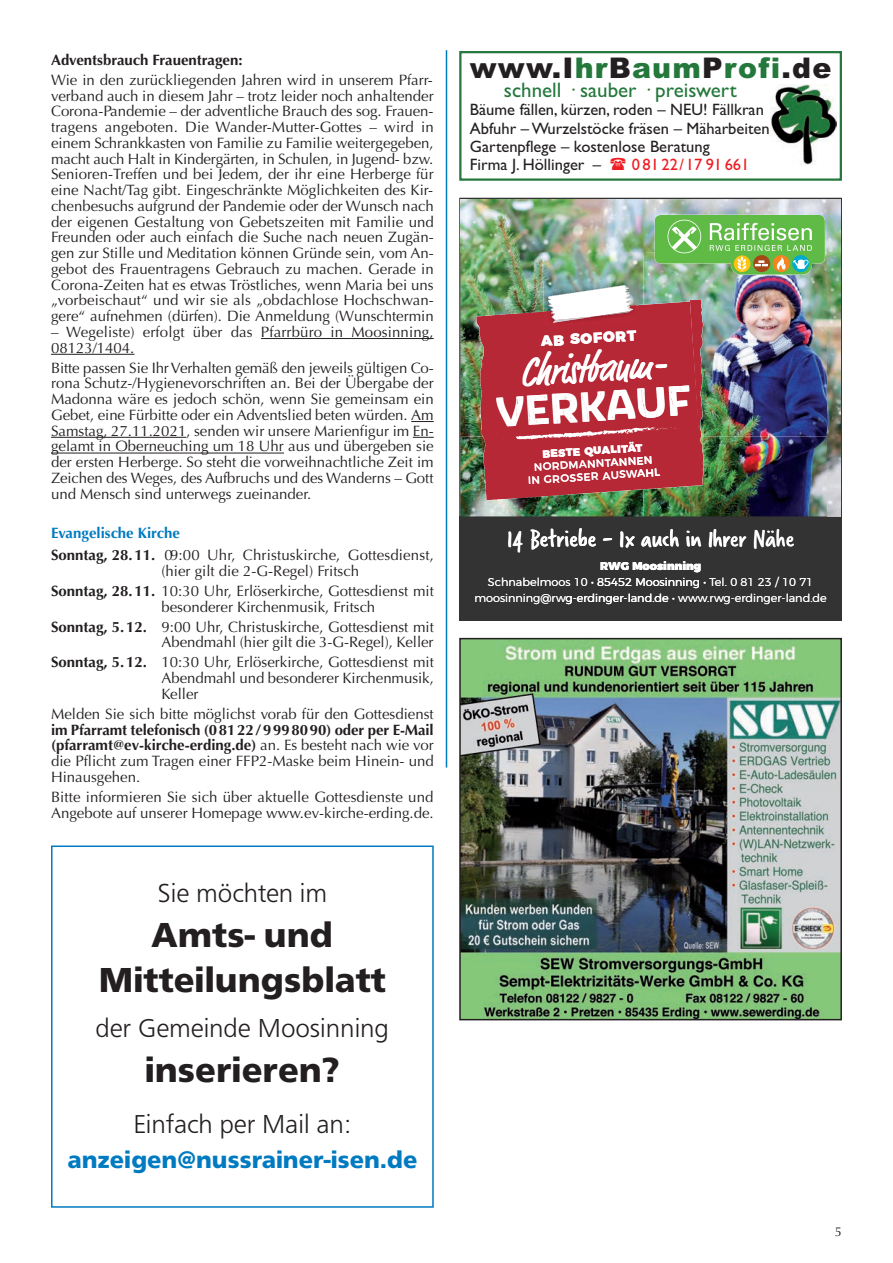
<style>
.page{position:relative;width:893px;height:1263px;background:#fff}
.page>*{position:absolute;margin:0;border:0;box-sizing:border-box;transform-origin:0 0}
.t1{font:700 43.35px "Scarlet Wood";color:#fff}
.t2{font:500 condensed 41.1px "Market Pro";color:#fff}
.t3{font:700 36px/45px "Front Page";color:#231f20;text-align:center}
.t4{font:900 28.5px "Arial";letter-spacing:.04em;color:#231f20}
.t5{font:300 27px "Front Page";color:#231f20}
.t6{font:25.8px "Verveine";color:#fff}
.t7{font:700 24.75px "Front Page";color:#007ac0}
.t8{font:21px "Gill Sans";color:#24783c}
.t9{font:16.5px/18.5px "Gill Sans";color:#231f20}
.t10{font:16.5px "Gill Sans";color:#ee1d23}
.t11{font:15px/15.8px "Optima";color:#231f20}
.t12{font:700 15px "Optima";color:#231f20}
.t13{font:900 14.55px "Montserrat";color:#fff}
.t14{font:12.75px "Optima";color:#231f20}
.t15{font:300 11.25px "Montserrat";color:#fff}
.t16{font:900 11.25px "Montserrat";color:#fff}
.t17{font:10.65px "Montserrat";color:#fff}
.t18{font:900 10.65px "Montserrat";color:#fff}
.s1{font-weight:700;color:#007ac0}
.s2{font-weight:700}
.s3{color:#24783c}
</style>
<div class="page">
<hr style="left:446px;top:50px;width:1px;height:717px;background:#007ac0">
<hr style="left:261px;top:338px;width:173px;height:1px;background:#231f20">
<hr style="left:51px;top:354px;width:83px;height:1px;background:#231f20">
<svg style="left:411px;top:421px;width:23px;height:1px"></svg>
<hr style="left:51px;top:437px;width:135px;height:1px;background:#231f20">
<svg style="left:413px;top:437px;width:21px;height:1px"></svg>
<hr style="left:51px;top:453px;width:233px;height:1px;background:#231f20">
<img style="left:462px;top:303px;width:377px;height:214px">
<div style="left:459px;top:517px;width:383px;height:104px;background:#333"></div>
<div style="left:459px;top:198px;width:383px;height:423px;border:2px solid #333"></div>
<svg style="left:476px;top:303px;width:228px;height:197px;background:#b22f3b"></svg>
<img style="left:461px;top:199px;width:379px;height:53px">
<img style="left:461px;top:252px;width:182px;height:247px">
<img style="left:643px;top:252px;width:185px;height:51px">
<img style="left:828px;top:252px;width:12px;height:184px">
<img style="left:643px;top:436px;width:197px;height:80px">
<div style="left:459px;top:51px;width:383px;height:130px;border:2px solid #24783c"></div>
<img style="left:771px;top:85px;width:66px;height:80px">
<img style="left:462px;top:641px;width:377px;height:376px">
<div style="left:459px;top:638px;width:383px;height:382px;border:2px solid #231f20"></div>
<div style="left:51px;top:845px;width:383px;height:363px;border:2px solid #007ac0"></div>
<p class="t12" style="left:51px;top:54px;width:193px">Adventsbrauch Frauentragen:</p>
<p class="t11" style="left:51px;top:73px;width:384px;text-align:justify">Wie in den zurückliegenden Jahren wird in unserem Pfarr&shy;verband auch in diesem Jahr – trotz leider noch anhaltender Corona-Pandemie – der adventliche Brauch des sog. Frauen&shy;tragens angeboten. Die Wander-Mutter-Gottes – wird in einem Schrankkasten von Familie zu Familie weitergegeben, macht auch Halt in Kindergärten, in Schulen, in Jugend- bzw.<br>Senioren-Treffen und bei Jedem, der ihr eine Her ber ge für eine Nacht/Tag gibt. Eingeschränkte Möglichkeiten des Kir&shy;chenbesuchs aufgrund der Pandemie oder der Wunsch nach der eigenen Gestaltung von Gebetszeiten mit Familie und Freunden oder auch einfach die Suche nach neuen Zugän&shy;gen zur Stille und Meditation können Gründe sein, vom An&shy;gebot des Frauentragens Gebrauch zu machen. Gerade in Corona-Zeiten hat es etwas Tröstliches, wenn Maria bei uns „vorbeischaut“ und wir sie als „obdachlose Hochschwan&shy;gere“ aufnehmen (dürfen). Die Anmeldung (Wunschtermin</p>
<p class="t11" style="left:51px;top:325px;width:384px">– Wegeliste) erfolgt über das Pfarrbüro in Moosinning,<br>08123/1404.</p>
<p class="t11" style="left:51px;top:361px;width:384px;text-align:justify">Bitte passen Sie Ihr Verhalten gemäß den jeweils gültigen Co&shy;rona Schutz-/Hygienevorschriften an. Bei der Übergabe der Madonna wäre es jedoch schön, wenn Sie gemeinsam ein Gebet, eine Fürbitte oder ein Adventslied beten würden. Am Samstag, 27.11.2021, senden wir unsere Marienfigur im En&shy;gelamt in Oberneuching um 18 Uhr aus und übergeben sie der ersten Herberge. So steht die vorweihnachtliche Zeit im Zeichen des Weges, des Aufbruchs und des Wanderns – Gott und Mensch sind unterwegs zueinander.</p>
<p class="t11" style="left:51px;top:523px;width:384px;line-height:22.2px"><span class="s1">Evangelische Kirche<br></span><span class="s2">Sonntag, 28. 11.</span> 09:00 Uhr, Christuskirche, Gottesdienst,</p>
<p class="t11" style="left:51px;top:562px;width:384px;line-height:20px;text-indent:110px">(hier gilt die 2-G-Regel) Fritsch<br><span class="s2">Sonntag, 28. 11.</span> 10:30 Uhr, Erlöserkirche, Gottesdienst mit</p>
<p class="t11" style="left:51px;top:598px;width:384px;line-height:20px;text-indent:110px">besonderer Kirchenmusik, Fritsch<br><span class="s2">Sonntag, 5.12.</span> 9:00 Uhr, Christuskirche, Gottesdienst mit</p>
<p class="t11" style="left:51px;top:634px;width:384px;line-height:20px;text-align:right">Abendmahl (hier gilt die 3-G-Regel), Keller<br><span class="s2">Sonntag, 5.12.</span> 10:30 Uhr, Erlöserkirche, Gottesdienst mit</p>
<p class="t11" style="left:161px;top:671px;width:274px">Abendmahl und besonderer Kirchenmusik,<br>Keller</p>
<p class="t11" style="left:51px;top:707px;width:384px">Melden Sie sich bitte möglichst vorab für den Gottesdienst</p>
<p class="t11" style="left:51px;top:723px;width:384px;text-align:justify"><span class="s2">im Pfarramt telefonisch (08122/9998090) oder per E-Mail (pfarramt@ev-kirche-erding.de)</span> an. Es besteht nach wie vor die Pflicht zum Tragen einer FFP2-Maske beim Hinein- und Hinausgehen.</p>
<p class="t11" style="left:51px;top:790px;width:384px">Bitte informieren Sie sich über aktuelle Gottesdienste und<br>Angebote auf unserer Homepage www.ev-kirche-erding.de.</p>
<h3 class="t5" style="left:158px;top:882px;width:171px">Sie möchten im</h3>
<h3 class="t3" style="left:99px;top:915px;width:289px">Amts- und<br>Mitteilungsblatt</h3>
<h3 class="t5" style="left:96px;top:1017px;width:295px">der Gemeinde Moosinning</h3>
<h3 class="t3" style="left:145px;top:1050px;width:196px">inserieren?</h3>
<h3 class="t5" style="left:133px;top:1113px;width:219px">Einfach per Mail an:</h3>
<h3 class="t7" style="left:68px;top:1150px;width:351px">anzeigen@nussrainer-isen.de</h3>
<h3 class="t4" style="left:470px;top:52px;width:363px">www.I<span class="s3">hr</span>B<span class="s3">aum</span>P<span class="s3">rofi</span>.de</h3>
<h3 class="t8" style="left:504px;top:82px;width:234px">schnell · sauber · preiswert</h3>
<p class="t9" style="left:470px;top:102px;width:301px">Bäume fällen, kürzen, roden – NEU! Fällkran Abfuhr – Wurzelstöcke fräsen – Mäharbeiten Gartenpflege – kostenlose Beratung<br>Firma J. Höllinger –</p>
<p class="t10" style="left:632px;top:159px;width:119px">08122/17 91661</p>
<p class="t13" style="left:540px;top:333px;width:97px;rotate:-4deg">AB SOFORT</p>
<h2 class="t2" style="left:519px;top:348px;width:153px;rotate:-4deg">Christbaum-</h2>
<h1 class="t1" style="left:495px;top:386px;width:197px;rotate:-3deg">VERKAUF</h1>
<p class="t18" style="left:542px;top:447px;width:102px;rotate:-3deg">BESTE QUALITÄT</p>
<p class="t17" style="left:534px;top:460px;width:120px;rotate:-3deg">NORDMANNTANNEN</p>
<p class="t17" style="left:528px;top:474px;width:134px;rotate:-3deg">IN GROSSER AUSWAHL</p>
<h3 class="t6" style="left:507px;top:521px;width:288px">14 Betriebe - 1x auch in Ihrer Nähe</h3>
<p class="t16" style="left:600px;top:560px;width:103px">RWG Moosinning</p>
<p class="t15" style="left:488px;top:577px;width:327px">Schnabelmoos 10 <span class="s2">·</span> 85452 Moosinning <span class="s2">·</span> Tel. 0 81 23 / 10 71</p>
<p class="t15" style="left:474px;top:593px;width:354px">moosinning@rwg-erdinger-land.de <span class="s2">·</span> www w. r g-erdinger-land.de</p>
<p class="t14" style="left:835px;top:1227px;width:9px">5</p>
</div>
